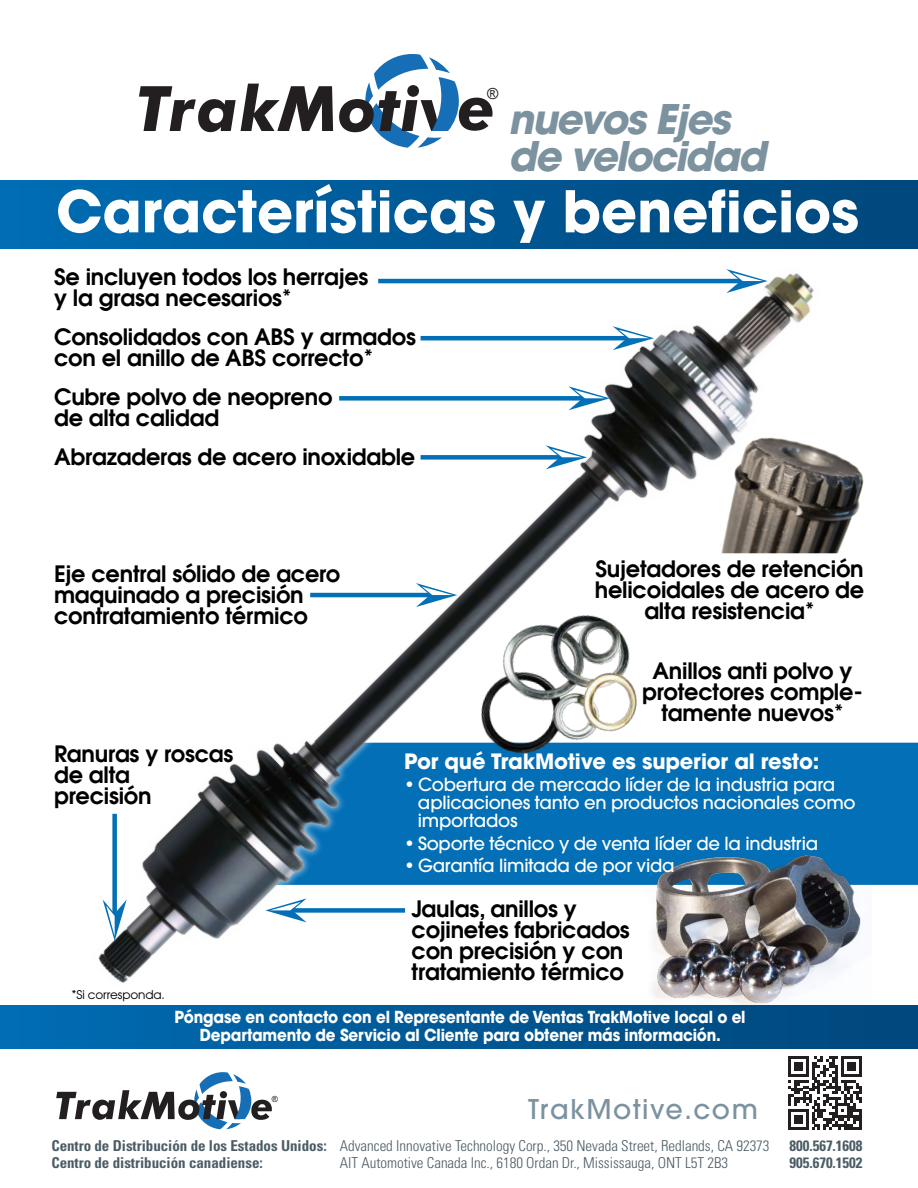
<style>
.page{position:relative;width:918px;height:1188px;background:#fff}
.page>*{position:absolute;margin:0;border:0;box-sizing:border-box;transform-origin:0 0}
.t1{font:700 57px "Avant Garde";color:#fff}
.t2{font:italic 700 40.5px/37.5px "Avant Garde";letter-spacing:-.045em;color:#7c929f}
.t3{font:500 27px "Avant Garde";letter-spacing:.055em;color:#7c929f}
.t4{font:600 22.5px/21px "Avant Garde";letter-spacing:-.01em;color:#000}
.t5{font:700 21px "Avant Garde";letter-spacing:-.01em;color:#fff}
.t6{font:500 18px/18px "Avant Garde";letter-spacing:-.015em;color:#fff}
.t7{font:700 16.5px/18px "Avant Garde";letter-spacing:-.015em;color:#fff;text-align:center;scale:.92 1}
.t8{font:15.3px "Arial";color:#231f20}
.t9{font:300 condensed 15px "Univers";color:#4b5c65}
.t10{font:700 condensed 15px "Univers";color:#4b5c65}
.t11{font:12px "Avant Garde";letter-spacing:-.01em;color:#000}
.t12{font:8.4px "Arial";color:#231f20}
.s1{font-weight:700}
</style>
<div class="page">
<div style="left:877px;top:743px;width:41px;height:142px;background:#026fb6"></div>
<img style="left:98px;top:273px;width:779px;height:732px">
<hr style="left:378px;top:279px;width:366px;height:4px;background:#026fb6">
<svg style="left:726px;top:269px;width:42px;height:24px"></svg>
<hr style="left:421px;top:336px;width:210px;height:4px;background:#026fb6">
<svg style="left:613px;top:326px;width:41px;height:24px"></svg>
<div style="left:339px;top:396px;width:247px;height:5px;background:#026fb6"></div>
<svg style="left:568px;top:386px;width:42px;height:24px"></svg>
<div style="left:421px;top:455px;width:143px;height:5px;background:#026fb6"></div>
<svg style="left:546px;top:445px;width:41px;height:24px"></svg>
<hr style="left:310px;top:593px;width:124px;height:4px;background:#026fb6">
<svg style="left:416px;top:583px;width:41px;height:24px"></svg>
<div style="left:289px;top:908px;width:116px;height:5px;background:#026fb6"></div>
<svg style="left:265px;top:898px;width:42px;height:24px"></svg>
<div style="left:112px;top:814px;width:5px;height:104px;background:#026fb6"></div>
<svg style="left:103px;top:900px;width:24px;height:41px"></svg>
<img style="left:705px;top:422px;width:168px;height:131px">
<img style="left:460px;top:584px;width:209px;height:210px">
<div style="left:0;top:181px;width:918px;height:68px;background:linear-gradient(to right,#006cb3,#00467a)"></div>
<svg style="left:139px;top:84px;width:194px;height:48px"></svg>
<svg style="left:339px;top:54px;width:154px;height:94px"></svg>
<div style="left:0;top:1005px;width:918px;height:43px;background:linear-gradient(to right,#006cb3,#00467a)"></div>
<svg style="left:56px;top:1072px;width:216px;height:57px"></svg>
<svg style="left:788px;top:1056px;width:74px;height:74px"></svg>
<p class="t8" style="left:487px;top:84px;width:13px">®</p>
<h2 class="t2" style="left:508px;top:100px;width:259px">nuevos Ejes de velocidad</h2>
<h1 class="t1" style="left:56px;top:174px;width:805px">Características y beneficios</h1>
<p class="t4" style="left:54px;top:266px;width:316px">Se incluyen todos los herrajes y la grasa necesarios*</p>
<p class="t4" style="left:54px;top:326px;width:363px">Consolidados con ABS y armados con el anillo de ABS correcto*</p>
<p class="t4" style="left:54px;top:386px;width:280px">Cubre polvo de neopreno de alta calidad</p>
<p class="t4" style="left:54px;top:446px;width:363px">Abrazaderas de acero inoxidable</p>
<p class="t4" style="left:54px;top:563px;width:288px">Eje central sólido de acero maquinado a precisión contratamiento térmico</p>
<p class="t4" style="left:595px;top:558px;width:271px;text-align:center">Sujetadores de retención helicoidales de acero de alta resistencia*</p>
<p class="t4" style="left:54px;top:743px;width:181px">Ranuras y roscas de alta<br>precisión</p>
<p class="t11" style="left:72px;top:987px;width:95px">*Si corresponda.</p>
<p class="t4" style="left:642px;top:660px;width:222px;text-align:center">Anillos anti polvo y protectores comple&shy;tamente nuevos*</p>
<p class="t5" style="left:404px;top:747px;width:417px">Por qué TrakMotive es superior al resto:</p>
<p class="t6" style="left:418px;top:776px;width:439px;text-indent:-14px">• Cobertura de mercado líder de la industria para aplicaciones tanto en productos nacionales como importados</p>
<p class="t6" style="left:404px;top:834px;width:415px">• Soporte técnico y de venta líder de la industria</p>
<p class="t6" style="left:404px;top:857px;width:272px">• Garantía limitada de por vida</p>
<p class="t4" style="left:412px;top:898px;width:220px">Jaulas, anillos y cojinetes fabricados con precisión y con tratamiento térmico</p>
<p class="t7" style="left:175px;top:1008px;width:622px">Póngase en contacto con el Representante de Ventas TrakMotive local o el<br>Departamento de Servicio al Cliente para obtener más información.</p>
<p class="t12" style="left:272px;top:1094px;width:8px">®</p>
<p class="t9" style="left:51px;top:1137px;width:720px"><span class="s1">Centro de Distribución de los Estados Unidos:</span> Advanced Innovative Technology Corp., 350 Nevada Street, Redlands, CA 92373</p>
<p class="t10" style="left:790px;top:1137px;width:74px">800.567.1608</p>
<p class="t10" style="left:51px;top:1153px;width:213px">Centro de distribución canadiense:</p>
<p class="t9" style="left:340px;top:1153px;width:390px">AIT Automotive Canada Inc., 6180 Ordan Dr., Mississauga, ONT L5T 2B3</p>
<p class="t10" style="left:790px;top:1153px;width:74px">905.670.1502</p>
<p class="t3" style="left:528px;top:1093px;width:231px">TrakMotive.com</p>
</div>
